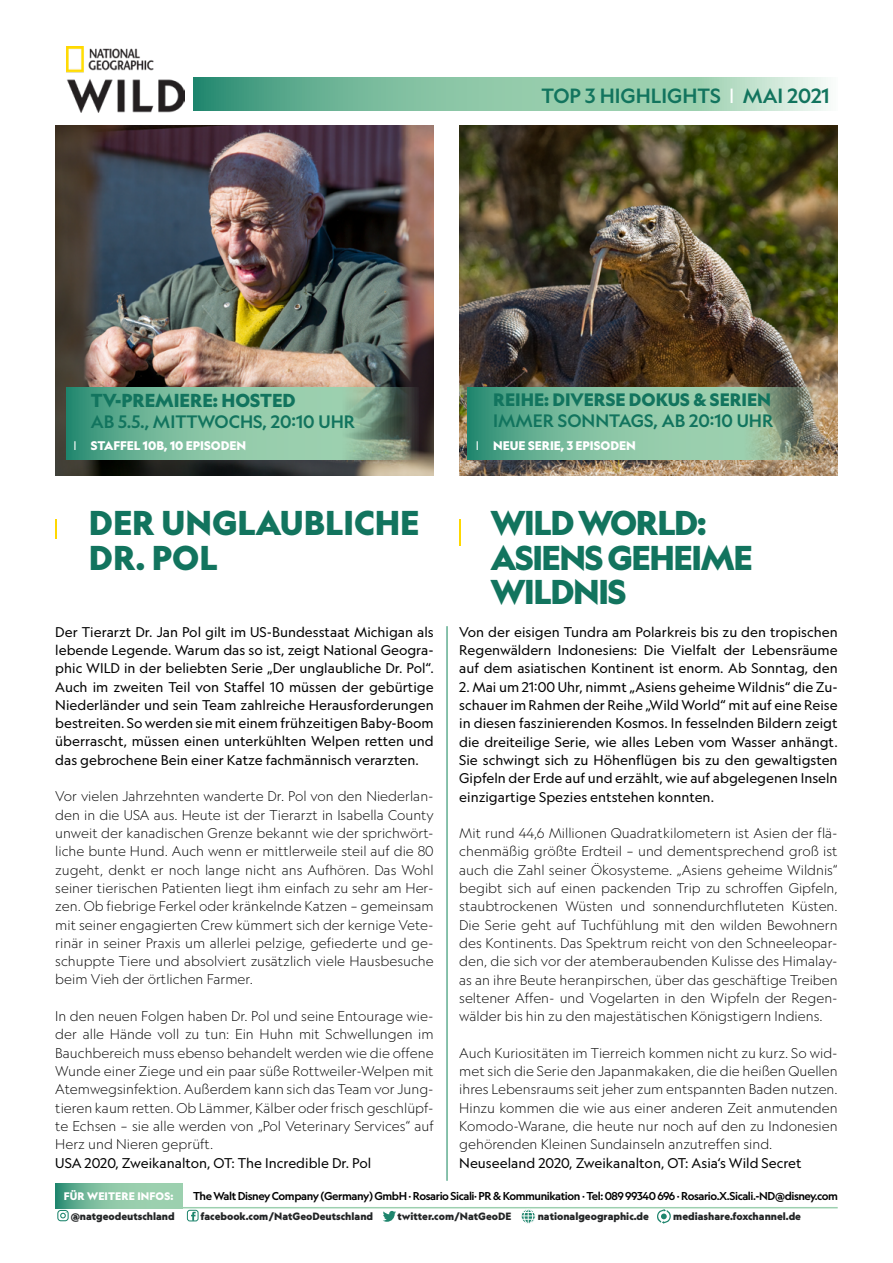
<style>
.page{position:relative;width:893px;height:1263px;background:#fff}
.page>*{position:absolute;margin:0;border:0;box-sizing:border-box;transform-origin:0 0}
.t1{font:900 33px/34.5px "Geograph";letter-spacing:-.04em;color:#12745e}
.t2{font:900 33px/34.5px "Geograph";color:#12745e}
.t3{font:500 19.65px "Geograph";color:#12745e}
.t4{font:900 18px "Geograph";color:#12745e}
.t5{font:500 17.25px "Geograph";color:#12745e}
.t6{font:900 17.25px "Geograph";color:#12745e}
.t7{font:300 13.5px/18.3px "Geograph";color:#000;text-align:justify}
.t8{font:13.5px/18.3px "Geograph";color:#000;text-align:justify}
.t9{font:900 12px "Geograph";color:#fff}
.t10{font:12px "Geograph";color:#fff}
.t11{font:500 10.95px "Geograph";letter-spacing:-.04em;color:#000}
.t12{font:900 10.5px "Geograph";letter-spacing:.015em;color:#fff}
.t13{font:900 10.2px "Geograph";color:#242627}
.s1{font-weight:400;color:#fff}
</style>
<div class="page">
<hr style="left:55px;top:1207px;width:783px;height:1px;background:#9cd0af">
<svg style="left:55px;top:1183px;width:127px;height:25px;background:#81c0a1"></svg>
<svg style="left:57px;top:1210px;width:12px;height:11px"></svg>
<div style="left:187px;top:1210px;width:11px;height:11px;border:1px solid #1e856d;border-radius:2px"></div>
<svg style="left:191px;top:1212px;width:5px;height:9px"></svg>
<svg style="left:383px;top:1211px;width:13px;height:11px"></svg>
<svg style="left:657px;top:1209px;width:14px;height:15px"></svg>
<div style="left:521px;top:1209px;width:15px;height:15px;border:1px solid #fff;border-radius:50%"></div>
<svg style="left:521px;top:1208px;width:14px;height:16px"></svg>
<hr style="left:55px;top:519px;width:2px;height:20px;background:#ffd800">
<hr style="left:459px;top:520px;width:2px;height:26px;background:#ffd800">
<img style="left:55px;top:125px;width:379px;height:350px">
<img style="left:459px;top:125px;width:379px;height:350px">
<svg style="left:66px;top:387px;width:353px;height:72px;background:#78b094"></svg>
<svg style="left:468px;top:387px;width:353px;height:72px;background:#7eb597"></svg>
<svg style="left:193px;top:77px;width:635px;height:34px;background:#8ac4a8"></svg>
<img style="left:66px;top:47px;width:119px;height:65px">
<h3 class="t4" style="left:91px;top:388px;width:206px">TV-PREMIERE: HOSTED</h3>
<p class="t5" style="left:91px;top:411px;width:266px">AB 5.5., MITTWOCHS, 20:10 UHR</p>
<h2 class="t3" style="left:542px;top:83px;width:290px">TOP 3 HIGHLIGHTS <span class="s1">I</span> MAI 2021</h2>
<p class="t6" style="left:493px;top:389px;width:279px">REIHE: DIVERSE DOKUS &amp; SERIEN</p>
<p class="t5" style="left:493px;top:410px;width:282px">IMMER SONNTAGS, AB 20:10 UHR</p>
<p class="t9" style="left:91px;top:437px;width:157px">STAFFEL 10B, 10 EPISODEN</p>
<p class="t9" style="left:493px;top:437px;width:144px">NEUE SERIE, 3 EPISODEN</p>
<p class="t10" style="left:73px;top:438px;width:5px">I</p>
<p class="t10" style="left:476px;top:438px;width:5px">I</p>
<h1 class="t2" style="left:89px;top:505px;width:332px">DER UNGLAUBLICHE<br>DR. POL</h1>
<p class="t8" style="left:55px;top:622px;width:380px">Der Tierarzt Dr. Jan Pol gilt im US-Bundesstaat Michigan als lebende Legende. Warum das so ist, zeigt National Geogra&shy;phic WILD in der beliebten Serie „Der unglaubliche Dr. Pol“.<br>Auch im zweiten Teil von Staffel 10 müssen der gebürtige Niederländer und sein Team zahlreiche Herausforderungen bestreiten. So werden sie mit einem frühzeitigen Baby-Boom überrascht, müssen einen unterkühlten Welpen retten und das gebrochene Bein einer Katze fachmännisch verarzten.</p>
<p class="t7" style="left:55px;top:787px;width:380px">Vor vielen Jahrzehnten wanderte Dr. Pol von den Niederlan&shy;den in die USA aus. Heute ist der Tierarzt in Isabella County unweit der kanadischen Grenze bekannt wie der sprichwört&shy;liche bunte Hund. Auch wenn er mittlerweile steil auf die 80 zugeht, denkt er noch lange nicht ans Aufhören. Das Wohl seiner tierischen Patienten liegt ihm einfach zu sehr am Her&shy;zen. Ob fiebrige Ferkel oder kränkelnde Katzen – gemeinsam mit seiner engagierten Crew kümmert sich der kernige Vete&shy;rinär in seiner Praxis um allerlei pelzige, gefiederte und ge&shy;schuppte Tiere und absolviert zusätzlich viele Hausbesuche beim Vieh der örtlichen Farmer.</p>
<p class="t7" style="left:55px;top:1007px;width:380px">In den neuen Folgen haben Dr. Pol und seine Entourage wie&shy;der alle Hände voll zu tun: Ein Huhn mit Schwellungen im Bauchbereich muss ebenso behandelt werden wie die offene Wunde einer Ziege und ein paar süße Rottweiler-Welpen mit Atemwegsinfektion. Außerdem kann sich das Team vor Jung&shy;tieren kaum retten. Ob Lämmer, Kälber oder frisch geschlüpf&shy;te Echsen – sie alle werden von „Pol Veterinary Services“ auf Herz und Nieren geprüft.</p>
<p class="t8" style="left:55px;top:1153px;width:318px">USA 2020, Zweikanalton, OT: The Incredible Dr. Pol</p>
<h1 class="t1" style="left:491px;top:505px;width:263px">WILD WORLD:<br>ASIENS GEHEIME<br>WILDNIS</h1>
<p class="t8" style="left:459px;top:622px;width:380px">Von der eisigen Tundra am Polarkreis bis zu den tropischen Regenwäldern Indonesiens: Die Vielfalt der Lebensräume auf dem asiatischen Kontinent ist enorm. Ab Sonntag, den</p>
<p class="t8" style="left:459px;top:677px;width:380px">2. Mai um 21:00 Uhr, nimmt „Asiens geheime Wildnis“ die Zu&shy;schauer im Rahmen der Reihe „Wild World“ mit auf eine Reise in diesen faszinierenden Kosmos. In fesselnden Bildern zeigt die dreiteilige Serie, wie alles Leben vom Wasser anhängt.<br>Sie schwingt sich zu Höhenflügen bis zu den gewaltigsten Gipfeln der Erde auf und erzählt, wie auf abgelegenen Inseln einzigartige Spezies entstehen konnten.</p>
<p class="t7" style="left:459px;top:824px;width:380px">Mit rund 44,6 Millionen Quadratkilometern ist Asien der flä&shy;chenmäßig größte Erdteil – und dementsprechend groß ist auch die Zahl seiner Ökosysteme. „Asiens geheime Wildnis“ begibt sich auf einen packenden Trip zu schroffen Gipfeln, staubtrockenen Wüsten und sonnendurchfluteten Küsten.<br>Die Serie geht auf Tuchfühlung mit den wilden Bewohnern des Kontinents. Das Spektrum reicht von den Schneeleopar&shy;den, die sich vor der atemberaubenden Kulisse des Himalay&shy;as an ihre Beute heranpirschen, über das geschäftige Treiben seltener Affen- und Vogelarten in den Wipfeln der Regen&shy;wälder bis hin zu den majestätischen Königstigern Indiens.</p>
<p class="t7" style="left:459px;top:1044px;width:380px">Auch Kuriositäten im Tierreich kommen nicht zu kurz. So wid&shy;met sich die Serie den Japanmakaken, die die heißen Quellen ihres Lebensraums seit jeher zum entspannten Baden nutzen.<br>Hinzu kommen die wie aus einer anderen Zeit anmutenden Komodo-Warane, die heute nur noch auf den zu Indonesien gehörenden Kleinen Sundainseln anzutreffen sind.</p>
<p class="t8" style="left:459px;top:1153px;width:344px">Neuseeland 2020, Zweikanalton, OT: Asia‘s Wild Secret</p>
<p class="t12" style="left:64px;top:1189px;width:111px">FÜR WEITERE INFOS:</p>
<p class="t11" style="left:193px;top:1189px;width:647px">The Walt Disney Company (Germany) GmbH · Rosario Sicali· PR &amp; Kommunikation · Tel: 089 99340 696 · Rosario.X.Sicali.-ND@disney.com</p>
<p class="t13" style="left:71px;top:1209px;width:106px">@natgeodeutschland</p>
<p class="t13" style="left:201px;top:1209px;width:174px">facebook.com/NatGeoDeutschland</p>
<p class="t13" style="left:397px;top:1209px;width:115px">twitter.com/NatGeoDE</p>
<p class="t13" style="left:538px;top:1209px;width:113px">nationalgeographic.de</p>
<p class="t13" style="left:673px;top:1209px;width:129px">mediashare.foxchannel.de</p>
</div>
